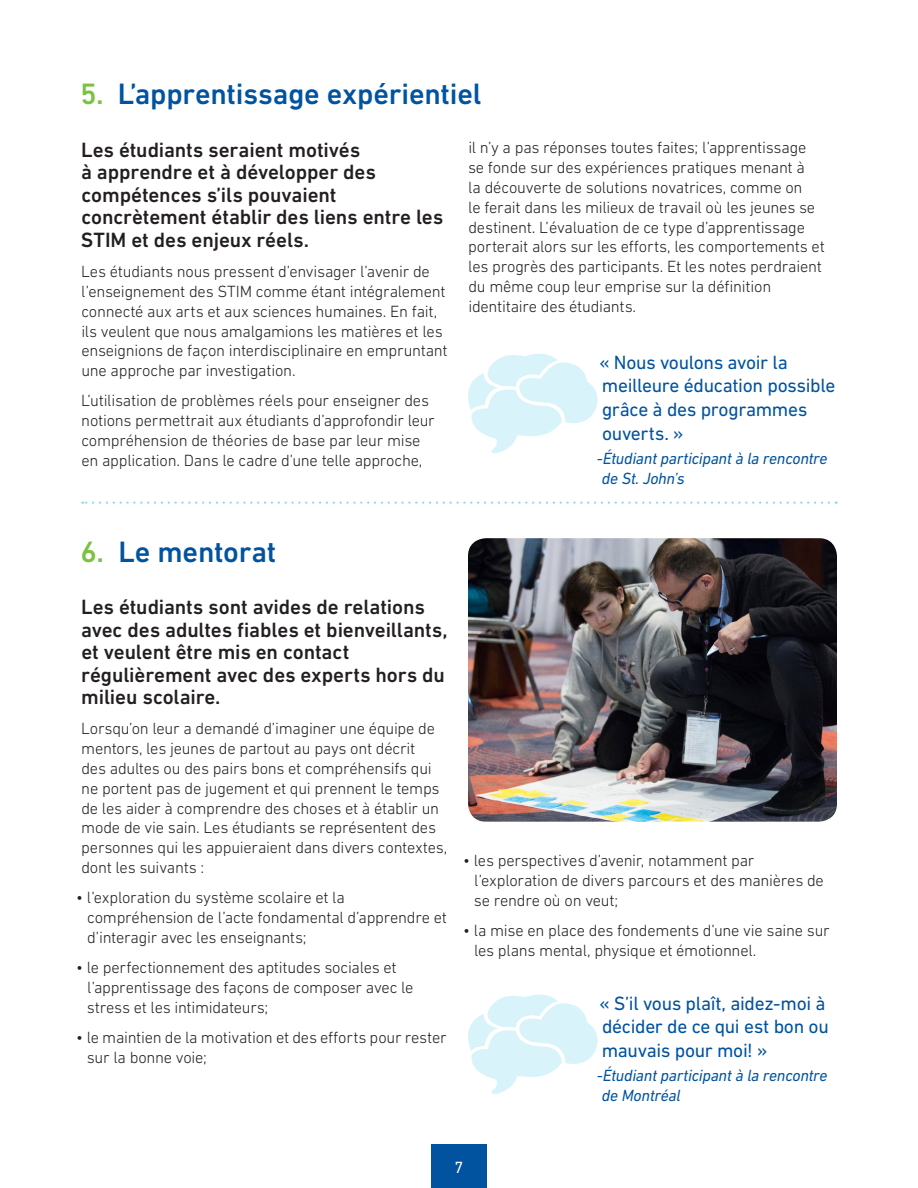
<style>
.page{position:relative;width:918px;height:1188px;background:#fff}
.page>*{position:absolute;margin:0;border:0;box-sizing:border-box;transform-origin:0 0}
.Body_Copy{font:500 30px "DIN Next W1 G";letter-spacing:-.005em;color:#0153a0}
.Body_Copy-2{font:500 21px/22.5px "DIN Next W1 G";letter-spacing:-.005em;color:#231f20}
.Body_Copy-3{font:19.5px/23.5px "DIN Next W1 G";letter-spacing:-.015em;color:#0153a0}
.Body_Copy-4{font:300 16.5px/19.8px "DIN Next W1 G";letter-spacing:-.015em;color:#231f20}
.Body_Copy-5{font:italic 16.5px/19.8px "DIN Next W1 G";letter-spacing:-.015em;color:#0153a0}
.t1{font:16.5px "DIN Next W1 G";color:#fff}
.s1{color:#7bc142}
</style>
<div class="page">
<div style="left:431px;top:1145px;width:56px;height:43px;background:#0153a0"></div>
<svg style="left:468px;top:353px;width:130px;height:101px"></svg>
<svg style="left:468px;top:994px;width:130px;height:100px"></svg>
<svg style="left:82px;top:502px;width:747px;height:2px"></svg>
<img style="left:468px;top:538px;width:369px;height:284px">
<p class="Body_Copy" style="left:80px;top:77px;width:403px"><span class="s1">5.</span> L’apprentissage expérientiel</p>
<p class="Body_Copy-2" style="left:81px;top:138px;width:364px">Les étudiants seraient motivés<br>à apprendre et à développer des compétences s’ils pouvaient concrètement établir des liens entre les<br>STIM et des enjeux réels.</p>
<p class="Body_Copy-4" style="left:81px;top:261px;width:368px">Les étudiants nous pressent d’envisager l’avenir de l’enseignement des STIM comme étant intégralement connecté aux arts et aux sciences humaines. En fait, ils veulent que nous amalgamions les matières et les enseignions de façon interdisciplinaire en empruntant une approche par investigation.</p>
<p class="Body_Copy-4" style="left:81px;top:391px;width:355px">L’utilisation de problèmes réels pour enseigner des notions permettrait aux étudiants d’approfondir leur compréhension de théories de base par leur mise en application. Dans le cadre d’une telle approche,</p>
<p class="Body_Copy-4" style="left:468px;top:138px;width:358px">il n’y a pas réponses toutes faites; l’apprentissage se fonde sur des expériences pratiques menant à<br>la découverte de solutions novatrices, comme on<br>le ferait dans les milieux de travail où les jeunes se destinent. L’évaluation de ce type d’apprentissage porterait alors sur les efforts, les comportements et les progrès des participants. Et les notes perdraient du même coup leur emprise sur la définition identitaire des étudiants.</p>
<p class="Body_Copy-3" style="left:599px;top:350px;width:238px">« Nous voulons avoir la meilleure éducation possible grâce à des programmes ouverts. »</p>
<p class="Body_Copy-5" style="left:602px;top:448px;width:227px;text-indent:-5px">-Étudiant participant à la rencontre de St. John’s</p>
<p class="Body_Copy" style="left:81px;top:534px;width:198px"><span class="s1">6.</span> Le mentorat</p>
<p class="Body_Copy-2" style="left:81px;top:596px;width:368px">Les étudiants sont avides de relations avec des adultes fiables et bienveillants, et veulent être mis en contact régulièrement avec des experts hors du milieu scolaire.</p>
<p class="Body_Copy-4" style="left:81px;top:719px;width:368px">Lorsqu’on leur a demandé d’imaginer une équipe de mentors, les jeunes de partout au pays ont décrit<br>des adultes ou des pairs bons et compréhensifs qui ne portent pas de jugement et qui prennent le temps de les aider à comprendre des choses et à établir un mode de vie sain. Les étudiants se représentent des personnes qui les appuieraient dans divers contextes, dont les suivants :</p>
<p class="Body_Copy-4" style="left:87px;top:888px;width:361px;text-indent:-11px">• l’exploration du système scolaire et la compréhension de l’acte fondamental d’apprendre et d’interagir avec les enseignants;</p>
<p class="Body_Copy-4" style="left:87px;top:957px;width:328px;text-indent:-11px">• le perfectionnement des aptitudes sociales et l’apprentissage des façons de composer avec le stress et les intimidateurs;</p>
<p class="Body_Copy-4" style="left:87px;top:1027px;width:361px;text-indent:-11px">• le maintien de la motivation et des efforts pour rester sur la bonne voie;</p>
<p class="Body_Copy-4" style="left:474px;top:850px;width:352px;text-indent:-11px">• les perspectives d’avenir, notamment par l’exploration de divers parcours et des manières de se rendre où on veut;</p>
<p class="Body_Copy-4" style="left:474px;top:920px;width:357px;text-indent:-11px">• la mise en place des fondements d’une vie saine sur les plans mental, physique et émotionnel.</p>
<p class="Body_Copy-3" style="left:599px;top:991px;width:231px">« S’il vous plaît, aidez-moi à décider de ce qui est bon ou mauvais pour moi! »</p>
<p class="Body_Copy-5" style="left:602px;top:1065px;width:227px;text-indent:-5px">-Étudiant participant à la rencontre de Montréal</p>
<p class="t1" style="left:455px;top:1158px;width:10px">7</p>
</div>
